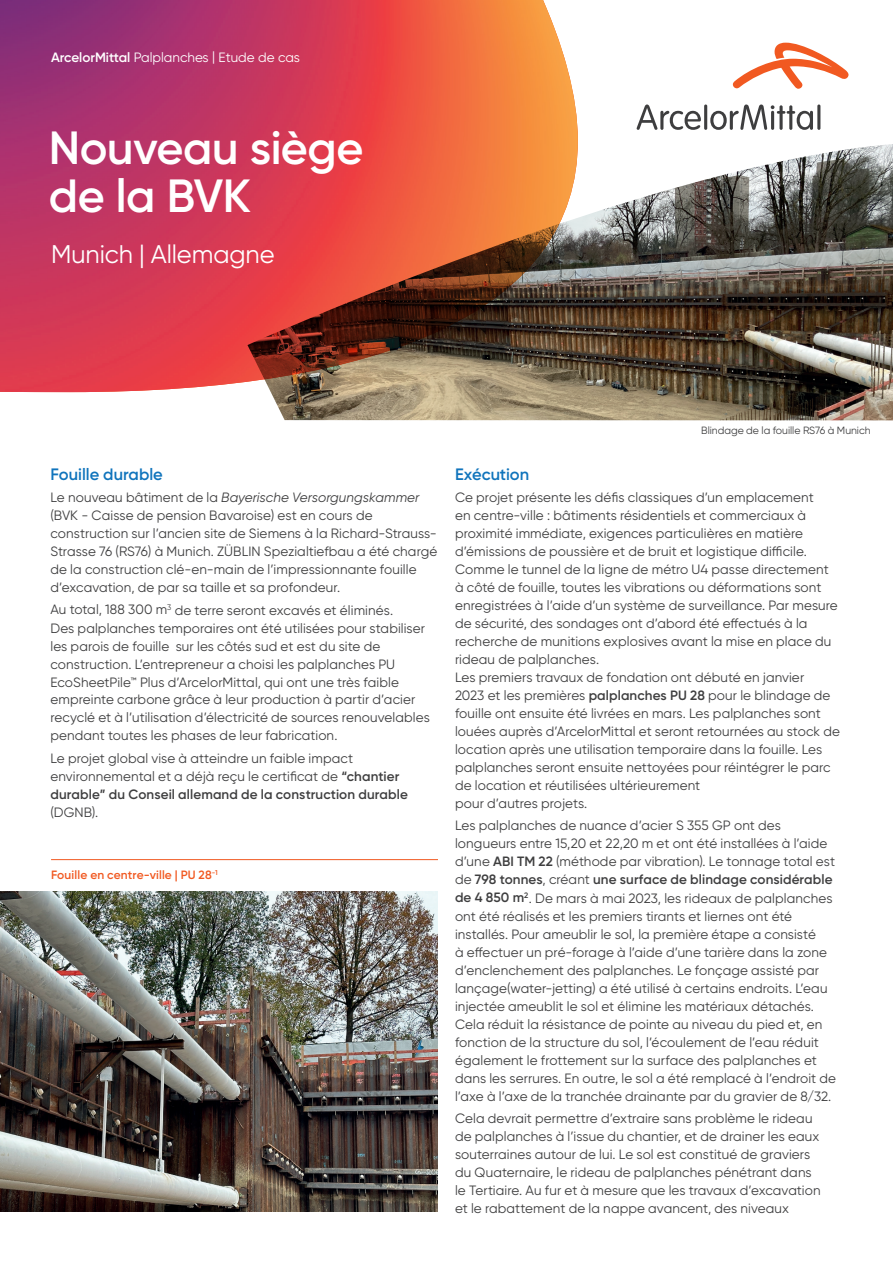
<style>
.page{position:relative;width:893px;height:1263px;background:#fff}
.page>*{position:absolute;margin:0;border:0;box-sizing:border-box;transform-origin:0 0}
.t1{font:600 46.5px/48px "Gilroy";letter-spacing:-.01em;color:#fff}
.t2{font:25.5px "Gilroy";letter-spacing:-.005em;color:#fff}
.t3{font:600 16.5px "Gilroy";color:#1074bc}
.t4{font:13.5px/18px "Gilroy";letter-spacing:.01em;color:#3e3e3f}
.t5{font:13.5px "Gilroy";color:#fff}
.t6{font:600 12px "Gilroy";letter-spacing:.01em;color:#f15921}
.t7{font:10.5px "Gilroy";letter-spacing:-.005em;color:#3e3e3f}
.s1{font-weight:600}
.s2{font-style:italic}
</style>
<div class="page">
<img style="left:270px;top:144px;width:623px;height:276px">
<img style="left:0;top:0;width:578px;height:392px">
<svg style="left:733px;top:43px;width:115px;height:46px"></svg>
<hr style="left:704px;top:105px;width:3px;height:25px;background:#3e3e3f;border-radius:2px">
<svg style="left:637px;top:105px;width:64px;height:25px"></svg>
<hr style="left:817px;top:105px;width:3px;height:25px;background:#3e3e3f;border-radius:2px">
<svg style="left:710px;top:105px;width:103px;height:25px"></svg>
<img style="left:0;top:892px;width:438px;height:320px">
<hr style="left:51px;top:859px;width:387px;height:1px;background:#f15921">
<p class="t5" style="left:51px;top:49px;width:251px"><span class="s1">ArcelorMittal</span> Palplanches | Etude de cas</p>
<h1 class="t1" style="left:49px;top:123px;width:316px">Nouveau siège de la BVK</h1>
<h2 class="t2" style="left:51px;top:238px;width:225px">Munich | Allemagne</h2>
<p class="t3" style="left:50px;top:464px;width:114px">Fouille durable</p>
<p class="t4" style="left:50px;top:488px;width:388px">Le nouveau bâtiment de la <span class="s2">Bayerische Versorgungskammer </span>(BVK - Caisse de pension Bavaroise) est en cours de construction sur l’ancien site de Siemens à la Richard-Strauss-Strasse 76 (RS76) à Munich. ZÜBLIN Spezialtiefbau a été chargé de la construction clé-en-main de l’impressionnante fouille d’excavation, de par sa taille et sa profondeur.</p>
<p class="t4" style="left:50px;top:601px;width:381px">Au total, 188 300 m<sup>3</sup> de terre seront excavés et éliminés.<br>Des palplanches temporaires ont été utilisées pour stabiliser les parois de fouille sur les côtés sud et est du site de construction. L’entrepreneur a choisi les palplanches PU EcoSheetPile™ Plus d’ArcelorMittal, qui ont une très faible empreinte carbone grâce à leur production à partir d’acier recyclé et à l’utilisation d’électricité de sources renouvelables pendant toutes les phases de leur fabrication.</p>
<p class="t4" style="left:50px;top:749px;width:359px">Le projet global vise à atteindre un faible impact environnemental et a déjà reçu le certificat de <span class="s1">“chantier durable” du Conseil allemand de la construction durable</span></p>
<p class="t4" style="left:50px;top:803px;width:49px">(DGNB).</p>
<p class="t6" style="left:51px;top:867px;width:168px">Fouille en centre-ville | PU 28<sup>-1</sup></p>
<p class="t7" style="left:701px;top:424px;width:171px">Blindage de la fouille RS76 à Munich</p>
<p class="t3" style="left:455px;top:464px;width:76px">Exécution</p>
<p class="t4" style="left:455px;top:488px;width:387px">Ce projet présente les défis classiques d’un emplacement<br>en centre-ville : bâtiments résidentiels et commerciaux à proximité immédiate, exigences particulières en matière d’émissions de poussière et de bruit et logistique difficile.<br>Comme le tunnel de la ligne de métro U4 passe directement à côté de fouille, toutes les vibrations ou déformations sont enregistrées à l’aide d’un système de surveillance. Par mesure de sécurité, des sondages ont d’abord été effectués à la recherche de munitions explosives avant la mise en place du rideau de palplanches.<br>Les premiers travaux de fondation ont débuté en janvier<br>2023 et les premières <span class="s1">palplanches PU 28</span> pour le blindage de fouille ont ensuite été livrées en mars. Les palplanches sont louées auprès d’ArcelorMittal et seront retournées au stock de location après une utilisation temporaire dans la fouille. Les palplanches seront ensuite nettoyées pour réintégrer le parc de location et réutilisées ultérieurement<br>pour d’autres projets.</p>
<p class="t4" style="left:455px;top:816px;width:383px">Les palplanches de nuance d’acier S 355 GP ont des longueurs entre 15,20 et 22,20 m et ont été installées à l’aide d’une <span class="s1">ABI TM 22</span> (méthode par vibration). Le tonnage total est de <span class="s1">798 tonnes</span>, créant <span class="s1">une surface de blindage considérable de 4 850 m</span><sup>2</sup>. De mars à mai 2023, les rideaux de palplanches ont été réalisés et les premiers tirants et liernes ont été installés. Pour ameublir le sol, la première étape a consisté<br>à effectuer un pré-forage à l’aide d’une tarière dans la zone d’enclenchement des palplanches. Le fonçage assisté par lançage(water-jetting) a été utilisé à certains endroits. L’eau injectée ameublit le sol et élimine les matériaux détachés.<br>Cela réduit la résistance de pointe au niveau du pied et, en fonction de la structure du sol, l’écoulement de l’eau réduit également le frottement sur la surface des palplanches et dans les serrures. En outre, le sol a été remplacé à l’endroit de l’axe à l’axe de la tranchée drainante par du gravier de 8/32.</p>
<p class="t4" style="left:455px;top:1109px;width:367px">Cela devrait permettre d’extraire sans problème le rideau de palplanches à l’issue du chantier, et de drainer les eaux souterraines autour de lui. Le sol est constitué de graviers du Quaternaire, le rideau de palplanches pénétrant dans le Tertiaire. Au fur et à mesure que les travaux d’excavation et le rabattement de la nappe avancent, des niveaux</p>
</div>
